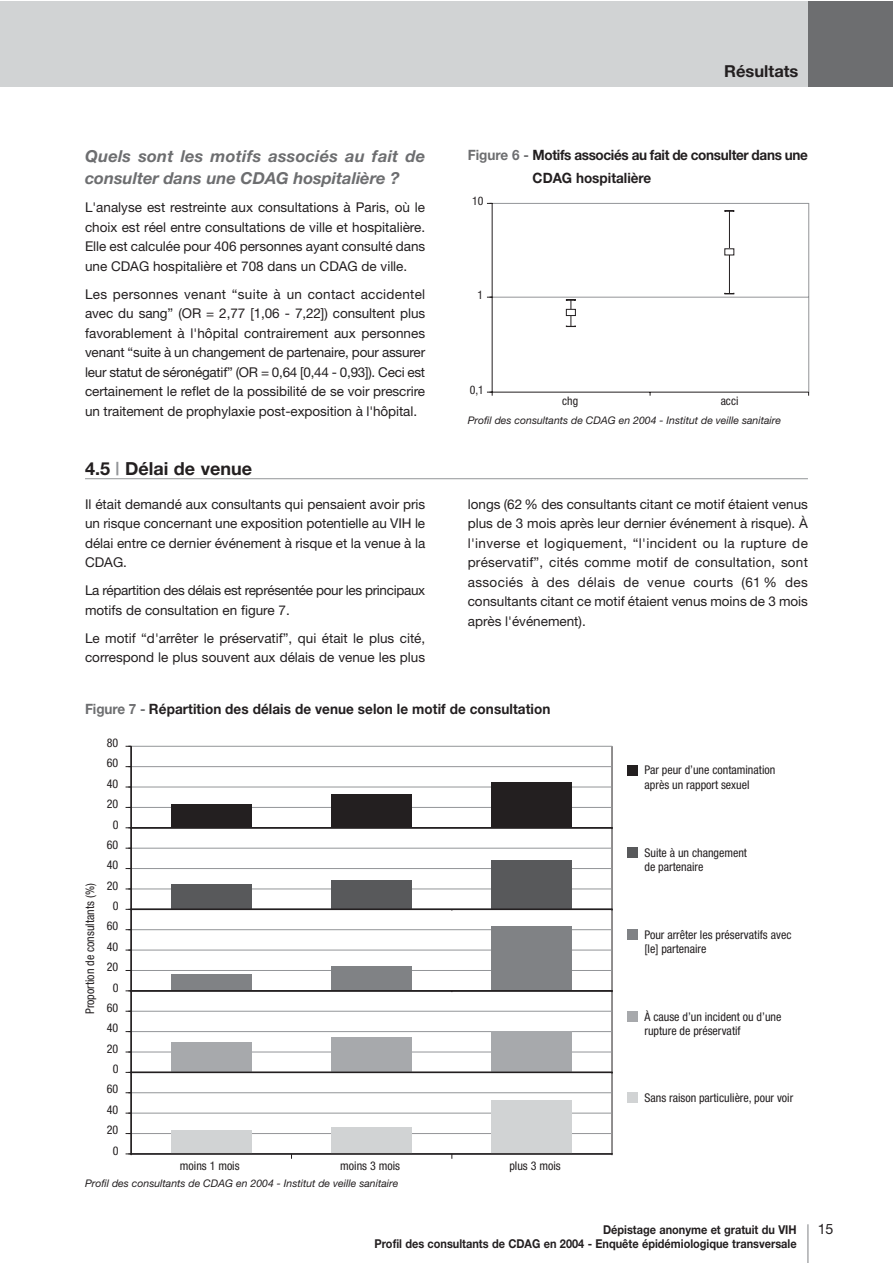
<style>
.page{position:relative;width:893px;height:1263px;background:#fff}
.page>*{position:absolute;margin:0;border:0;box-sizing:border-box;transform-origin:0 0}
.t1{font:700 18px "Helvetica Neue";color:#231f20}
.t2{font:italic 700 16.5px/22.5px "Helvetica Neue";color:#6d6e70}
.t3{font:700 16.5px "Helvetica Neue";color:#231f20}
.t4{font:700 14.25px/22.5px "Helvetica Neue";letter-spacing:-.025em;color:#231f20;scale:.95 1}
.t5{font:700 14.25px "Helvetica Neue";color:#231f20;scale:.95 1}
.t6{font:14.25px "Helvetica Neue";color:#231f20}
.t7{font:13.5px/19.5px "Helvetica Neue";color:#231f20;text-align:justify}
.t8{font:13.5px/19.5px "Helvetica Neue";letter-spacing:-.025em;color:#231f20}
.t9{font:700 12.15px/14.5px "Helvetica Neue";color:#231f20;text-align:right;scale:.9 1}
.t10{font:condensed 12px/14.4px "Helvetica Neue";color:#231f20}
.t11{font:condensed 11.7px "Helvetica Neue";color:#231f20}
.t12{font:italic 10.5px "Helvetica Neue";color:#231f20}
.s1{color:#939598}
.s2{color:#6d6e70}
</style>
<div class="page">
<div style="left:0;top:1px;width:892px;height:85px;background:#d1d3d4"></div>
<div style="left:808px;top:1px;width:84px;height:85px;background:#6d6e70"></div>
<hr style="left:807px;top:1224px;width:1px;height:39px;background:#808285">
<hr style="left:729px;top:211px;width:1px;height:83px;background:#231f20">
<hr style="left:808px;top:203px;width:1px;height:189px;background:#939598">
<hr style="left:492px;top:203px;width:317px;height:1px;background:#939598">
<hr style="left:492px;top:297px;width:317px;height:1px;background:#939598">
<hr style="left:492px;top:392px;width:317px;height:1px;background:#231f20">
<hr style="left:492px;top:203px;width:1px;height:189px;background:#231f20">
<svg style="left:566px;top:299px;width:10px;height:28px"></svg>
<svg style="left:724px;top:210px;width:10px;height:2px"></svg>
<div style="left:566px;top:309px;width:9px;height:7px;background:#fff"></div>
<div style="left:566px;top:309px;width:10px;height:7px;border:1px solid #231f20"></div>
<div style="left:725px;top:249px;width:9px;height:6px;background:#fff"></div>
<hr style="left:85px;top:478px;width:723px;height:1px;background:#939598">
<div style="left:628px;top:765px;width:10px;height:10px;background:#231f20"></div>
<div style="left:628px;top:847px;width:10px;height:10px;background:#58595b"></div>
<div style="left:628px;top:929px;width:10px;height:10px;background:#808285"></div>
<div style="left:628px;top:1011px;width:10px;height:10px;background:#a7a9ac"></div>
<div style="left:628px;top:1092px;width:10px;height:10px;background:#d1d3d4"></div>
<hr style="left:612px;top:746px;width:1px;height:82px;background:#231f20">
<hr style="left:131px;top:746px;width:481px;height:1px;background:#939598">
<hr style="left:131px;top:766px;width:481px;height:1px;background:#939598">
<hr style="left:131px;top:787px;width:481px;height:1px;background:#939598">
<hr style="left:131px;top:807px;width:481px;height:1px;background:#939598">
<div style="left:171px;top:804px;width:80px;height:24px;background:#231f20"></div>
<div style="left:332px;top:794px;width:80px;height:34px;background:#231f20"></div>
<div style="left:492px;top:782px;width:80px;height:46px;background:#231f20"></div>
<hr style="left:130px;top:746px;width:2px;height:82px;background:#231f20">
<hr style="left:612px;top:828px;width:1px;height:81px;background:#231f20">
<hr style="left:131px;top:827px;width:481px;height:1px;background:#231f20">
<hr style="left:131px;top:848px;width:481px;height:1px;background:#939598">
<hr style="left:131px;top:868px;width:481px;height:1px;background:#939598">
<hr style="left:131px;top:888px;width:481px;height:1px;background:#939598">
<div style="left:171px;top:884px;width:80px;height:25px;background:#58595b"></div>
<div style="left:332px;top:880px;width:80px;height:29px;background:#58595b"></div>
<div style="left:492px;top:860px;width:80px;height:49px;background:#58595b"></div>
<hr style="left:131px;top:908px;width:481px;height:2px;background:#231f20">
<hr style="left:130px;top:828px;width:2px;height:81px;background:#231f20">
<hr style="left:612px;top:909px;width:1px;height:82px;background:#231f20">
<hr style="left:131px;top:929px;width:481px;height:1px;background:#939598">
<hr style="left:131px;top:950px;width:481px;height:1px;background:#939598">
<hr style="left:131px;top:970px;width:481px;height:1px;background:#939598">
<div style="left:171px;top:974px;width:80px;height:17px;background:#808285"></div>
<div style="left:332px;top:967px;width:80px;height:24px;background:#808285"></div>
<div style="left:492px;top:927px;width:80px;height:64px;background:#808285"></div>
<hr style="left:130px;top:909px;width:2px;height:82px;background:#231f20">
<hr style="left:612px;top:991px;width:1px;height:81px;background:#231f20">
<hr style="left:131px;top:990px;width:481px;height:1px;background:#231f20">
<hr style="left:131px;top:1011px;width:481px;height:1px;background:#939598">
<hr style="left:131px;top:1031px;width:481px;height:1px;background:#939598">
<hr style="left:131px;top:1052px;width:481px;height:1px;background:#939598">
<div style="left:171px;top:1042px;width:80px;height:30px;background:#a7a9ac"></div>
<div style="left:332px;top:1037px;width:80px;height:35px;background:#a7a9ac"></div>
<div style="left:492px;top:1031px;width:80px;height:41px;background:#a7a9ac"></div>
<hr style="left:130px;top:991px;width:2px;height:81px;background:#231f20">
<hr style="left:612px;top:1072px;width:1px;height:82px;background:#231f20">
<hr style="left:131px;top:1072px;width:481px;height:1px;background:#231f20">
<hr style="left:131px;top:1092px;width:481px;height:1px;background:#939598">
<hr style="left:131px;top:1113px;width:481px;height:1px;background:#939598">
<hr style="left:131px;top:1133px;width:481px;height:1px;background:#939598">
<div style="left:171px;top:1130px;width:80px;height:24px;background:#d1d3d4"></div>
<div style="left:332px;top:1127px;width:80px;height:27px;background:#d1d3d4"></div>
<div style="left:492px;top:1101px;width:80px;height:53px;background:#d1d3d4"></div>
<hr style="left:131px;top:1153px;width:481px;height:2px;background:#231f20">
<hr style="left:130px;top:1072px;width:2px;height:82px;background:#231f20">
<p class="t2" style="left:85px;top:146px;width:342px">Quels sont les motifs associés au fait de consulter dans une CDAG hospitalière ?</p>
<p class="t7" style="left:85px;top:199px;width:342px">L'analyse est restreinte aux consultations à Paris, où le choix est réel entre consultations de ville et hospitalière.<br>Elle est calculée pour 406 personnes ayant consulté dans une CDAG hospitalière et 708 dans un CDAG de ville.</p>
<p class="t7" style="left:85px;top:286px;width:342px">Les personnes venant “suite à un contact accidentel avec du sang” (OR = 2,77 [1,06 - 7,22]) consultent plus favorablement à l'hôpital contrairement aux personnes venant “suite à un changement de partenaire, pour assurer leur statut de séronégatif” (OR = 0,64 [0,44 - 0,93]). Ceci est certainement le reflet de la possibilité de se voir prescrire un traitement de prophylaxie post-exposition à l'hôpital.</p>
<h1 class="t1" style="left:85px;top:462px;width:169px">4.5 <span class="s1">|</span> Délai de venue</h1>
<p class="t7" style="left:85px;top:495px;width:342px">Il était demandé aux consultants qui pensaient avoir pris un risque concernant une exposition potentielle au VIH le délai entre ce dernier événement à risque et la venue à la CDAG.</p>
<p class="t8" style="left:85px;top:582px;width:342px">La répartition des délais est représentée pour les principaux motifs de consultation en figure 7.</p>
<p class="t7" style="left:85px;top:629px;width:342px">Le motif “d'arrêter le préservatif”, qui était le plus cité, correspond le plus souvent aux délais de venue les plus</p>
<p class="t3" style="left:724px;top:65px;width:76px">Résultats</p>
<p class="t4" style="left:533px;top:145px;width:291px;text-indent:-65px"><span class="s2">Figure 6 -</span> Motifs associés au fait de consulter dans une<br>CDAG hospitalière</p>
<p class="t11" style="left:472px;top:197px;width:13px">10</p>
<p class="t11" style="left:478px;top:291px;width:7px">1</p>
<p class="t11" style="left:470px;top:386px;width:16px">0,1</p>
<p class="t11" style="left:562px;top:397px;width:17px">chg</p>
<p class="t11" style="left:721px;top:397px;width:19px">acci</p>
<p class="t12" style="left:468px;top:416px;width:315px">Profil des consultants de CDAG en 2004 - Institut de veille sanitaire</p>
<p class="t7" style="left:468px;top:495px;width:342px">longs (62 % des consultants citant ce motif étaient venus plus de 3 mois après leur dernier événement à risque). À l'inverse et logiquement, “l'incident ou la rupture de préservatif”, cités comme motif de consultation, sont associés à des délais de venue courts (61 % des consultants citant ce motif étaient venus moins de 3 mois après l'événement).</p>
<p class="t5" style="left:85px;top:704px;width:491px"><span class="s2">Figure 7 -</span> Répartition des délais de venue selon le motif de consultation</p>
<p class="t10" style="left:107px;top:736px;width:13px">80</p>
<p class="t10" style="left:107px;top:757px;width:13px">60</p>
<p class="t10" style="left:107px;top:777px;width:13px">40</p>
<p class="t10" style="left:107px;top:798px;width:13px">20</p>
<p class="t10" style="left:113px;top:818px;width:7px">0</p>
<p class="t10" style="left:107px;top:838px;width:13px">60</p>
<p class="t10" style="left:84px;top:1014px;width:132px;rotate:-90deg">Proportion de consultants (%)</p>
<p class="t10" style="left:107px;top:859px;width:13px">40</p>
<p class="t10" style="left:107px;top:879px;width:13px">20</p>
<p class="t10" style="left:113px;top:900px;width:7px">0</p>
<p class="t10" style="left:107px;top:920px;width:13px">60</p>
<p class="t10" style="left:107px;top:940px;width:13px">40</p>
<p class="t10" style="left:107px;top:961px;width:13px">20</p>
<p class="t10" style="left:113px;top:981px;width:7px">0</p>
<p class="t10" style="left:107px;top:1001px;width:13px">60</p>
<p class="t10" style="left:107px;top:1022px;width:13px">40</p>
<p class="t10" style="left:107px;top:1042px;width:13px">20</p>
<p class="t10" style="left:113px;top:1063px;width:7px">0</p>
<p class="t10" style="left:107px;top:1083px;width:13px">60</p>
<p class="t10" style="left:107px;top:1103px;width:13px">40</p>
<p class="t10" style="left:107px;top:1124px;width:13px">20</p>
<p class="t10" style="left:113px;top:1144px;width:7px">0</p>
<p class="t10" style="left:180px;top:1160px;width:61px">moins 1 mois</p>
<p class="t10" style="left:340px;top:1160px;width:61px">moins 3 mois</p>
<p class="t10" style="left:509px;top:1160px;width:53px">plus 3 mois</p>
<p class="t12" style="left:85px;top:1179px;width:315px">Profil des consultants de CDAG en 2004 - Institut de veille sanitaire</p>
<p class="t10" style="left:644px;top:764px;width:132px">Par peur d’une contamination après un rapport sexuel</p>
<p class="t10" style="left:644px;top:846px;width:104px">Suite à un changement de partenaire</p>
<p class="t10" style="left:644px;top:928px;width:148px">Pour arrêter les préservatifs avec [le] partenaire</p>
<p class="t10" style="left:644px;top:1010px;width:139px">À cause d’un incident ou d’une rupture de préservatif</p>
<p class="t10" style="left:644px;top:1091px;width:150px">Sans raison particulière, pour voir</p>
<p class="t9" style="left:375px;top:1223px;width:470px">Dépistage anonyme et gratuit du VIH<br>Profil des consultants de CDAG en 2004 - Enquête épidémiologique transversale</p>
<p class="t6" style="left:818px;top:1224px;width:17px">15</p>
</div>
